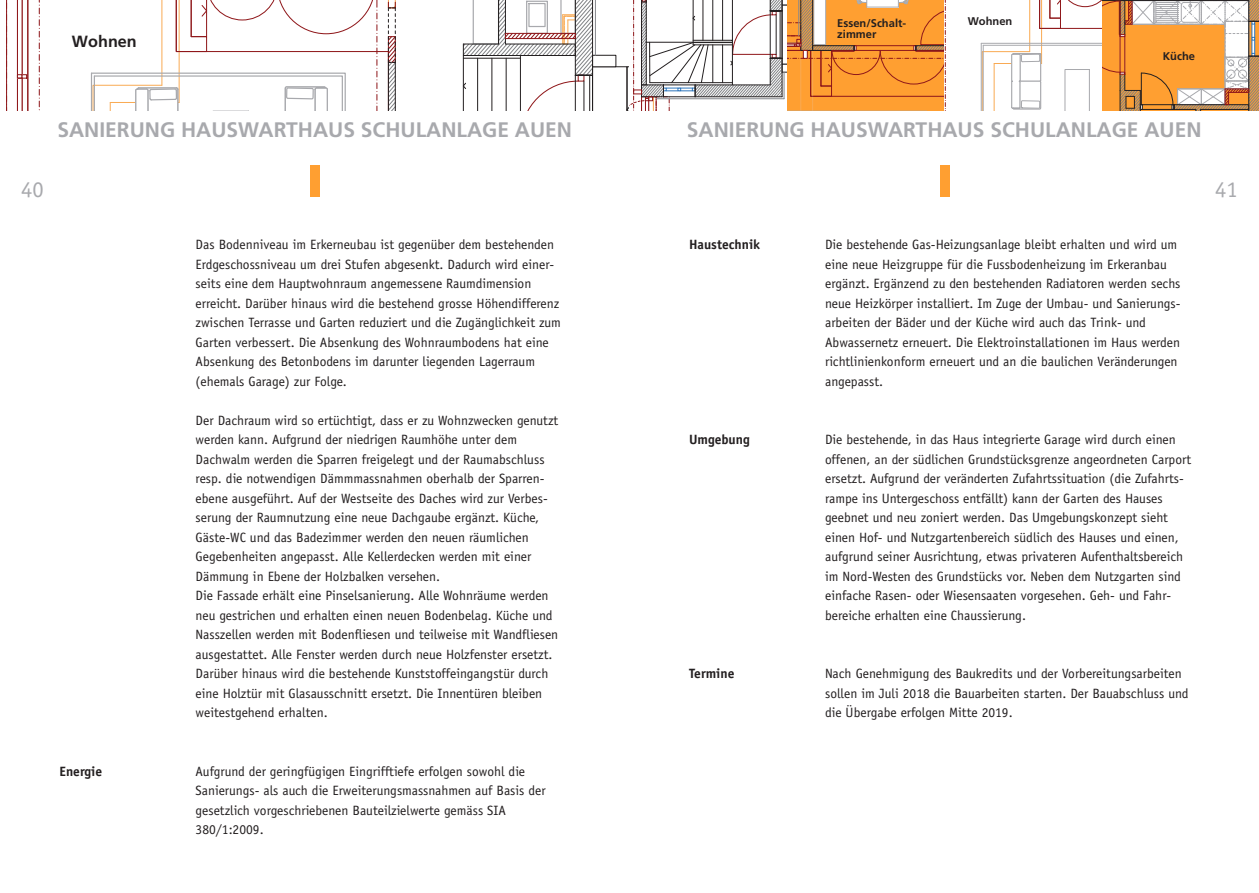
<style>
.page{position:relative;width:1259px;height:893px;background:#fff}
.page>*{position:absolute;margin:0;border:0;box-sizing:border-box;transform-origin:0 0}
.t1{font:22.5px "Officina Sans";color:#a8a9ad}
.t2{font:700 21px "Frutiger";color:#a8a9ad}
.t3{font:700 16.2px "Frutiger";color:#231f20}
.t4{font:13.5px/19.5px "Officina Sans";color:#231f20}
.t5{font:700 13.5px "Officina Sans";color:#231f20}
.t6{font:700 11.1px/11.1px "Frutiger";color:#231f20}
</style>
<div class="page">
<div style="left:310px;top:165px;width:9px;height:32px;background:#ff9f31"></div>
<div style="left:940px;top:165px;width:9px;height:32px;background:#ff9f31"></div>
<hr style="left:6px;top:0;width:1px;height:111px;background:#8f171a">
<hr style="left:27px;top:0;width:1px;height:111px;background:#8f171a">
<hr style="left:17px;top:78px;width:1px;height:33px;background:#8f171a">
<hr style="left:22px;top:78px;width:1px;height:33px;background:#8f171a">
<hr style="left:17px;top:0;width:1px;height:75px;background:#8f171a">
<hr style="left:22px;top:0;width:1px;height:75px;background:#8f171a">
<svg style="left:17px;top:74px;width:10px;height:5px"></svg>
<svg style="left:91px;top:0;width:305px;height:111px"></svg>
<svg style="left:39px;top:0;width:1px;height:111px"></svg>
<svg style="left:981px;top:0;width:278px;height:111px"></svg>
<svg style="left:462px;top:0;width:484px;height:111px"></svg>
<p class="t3" style="left:72px;top:35px;width:66px">Wohnen</p>
<p class="t6" style="left:837px;top:18px;width:70px">Essen/Schalt&shy;zimmer</p>
<p class="t6" style="left:968px;top:17px;width:46px">Wohnen</p>
<p class="t6" style="left:1162px;top:51px;width:34px">Küche</p>
<h2 class="t2" style="left:57px;top:121px;width:516px">SANIERUNG HAUSWARTHAUS SCHULANLAGE AUEN</h2>
<h2 class="t2" style="left:687px;top:121px;width:516px">SANIERUNG HAUSWARTHAUS SCHULANLAGE AUEN</h2>
<h1 class="t1" style="left:21px;top:181px;width:24px">40</h1>
<p class="t4" style="left:196px;top:236px;width:367px">Das Bodenniveau im Erkerneubau ist gegenüber dem bestehenden Erdgeschossniveau um drei Stufen abgesenkt. Dadurch wird einer&shy;seits eine dem Hauptwohnraum angemessene Raumdimension erreicht. Darüber hinaus wird die bestehend grosse Höhendifferenz zwischen Terrasse und Garten reduziert und die Zugänglichkeit zum Garten verbessert. Die Absenkung des Wohnraumbodens hat eine Absenkung des Betonbodens im darunter liegenden Lagerraum (ehemals Garage) zur Folge.</p>
<p class="t4" style="left:196px;top:411px;width:364px">Der Dachraum wird so ertüchtigt, dass er zu Wohnzwecken genutzt werden kann. Aufgrund der niedrigen Raumhöhe unter dem Dachwalm werden die Sparren freigelegt und der Raumabschluss resp. die notwendigen Dämmmassnahmen oberhalb der Sparren&shy;ebene ausgeführt. Auf der Westseite des Daches wird zur Verbes&shy;serung der Raumnutzung eine neue Dachgaube ergänzt. Küche, Gäste-WC und das Badezimmer werden den neuen räumlichen Gegebenheiten angepasst. Alle Kellerdecken werden mit einer Dämmung in Ebene der Holzbalken versehen.<br>Die Fassade erhält eine Pinselsanierung. Alle Wohnräume werden neu gestrichen und erhalten einen neuen Bodenbelag. Küche und Nasszellen werden mit Bodenfliesen und teilweise mit Wandfliesen ausgestattet. Alle Fenster werden durch neue Holzfenster ersetzt.<br>Darüber hinaus wird die bestehende Kunststoffeingangstür durch eine Holztür mit Glasausschnitt ersetzt. Die Innentüren bleiben weitestgehend erhalten.</p>
<h1 class="t1" style="left:1215px;top:181px;width:24px">41</h1>
<p class="t5" style="left:689px;top:239px;width:73px">Haustechnik</p>
<p class="t4" style="left:825px;top:236px;width:357px">Die bestehende Gas-Heizungsanlage bleibt erhalten und wird um eine neue Heizgruppe für die Fussbodenheizung im Erkeranbau ergänzt. Ergänzend zu den bestehenden Radiatoren werden sechs neue Heizkörper installiert. Im Zuge der Umbau- und Sanierungs&shy;arbeiten der Bäder und der Küche wird auch das Trink- und Abwassernetz erneuert. Die Elektroinstallationen im Haus werden richtlinienkonform erneuert und an die baulichen Veränderungen angepasst.</p>
<p class="t5" style="left:689px;top:434px;width:62px">Umgebung</p>
<p class="t4" style="left:825px;top:431px;width:367px">Die bestehende, in das Haus integrierte Garage wird durch einen offenen, an der südlichen Grundstücksgrenze angeordneten Carport ersetzt. Aufgrund der veränderten Zufahrtssituation (die Zufahrts&shy;rampe ins Untergeschoss entfällt) kann der Garten des Hauses geebnet und neu zoniert werden. Das Umgebungskonzept sieht einen Hof- und Nutzgartenbereich südlich des Hauses und einen, aufgrund seiner Ausrichtung, etwas privateren Aufenthaltsbereich im Nord-Westen des Grundstücks vor. Neben dem Nutzgarten sind einfache Rasen- oder Wiesensaaten vorgesehen. Geh- und Fahr&shy;bereiche erhalten eine Chaussierung.</p>
<p class="t5" style="left:689px;top:668px;width:47px">Termine</p>
<p class="t4" style="left:825px;top:665px;width:365px">Nach Genehmigung des Baukredits und der Vorbereitungsarbeiten sollen im Juli 2018 die Bauarbeiten starten. Der Bauabschluss und die Übergabe erfolgen Mitte 2019.</p>
<p class="t5" style="left:60px;top:766px;width:44px">Energie</p>
<p class="t4" style="left:196px;top:762px;width:351px">Aufgrund der geringfügigen Eingrifftiefe erfolgen sowohl die Sanierungs- als auch die Erweiterungsmassnahmen auf Basis der gesetzlich vorgeschriebenen Bauteilzielwerte gemäss SIA 380/1:2009.</p>
</div>
